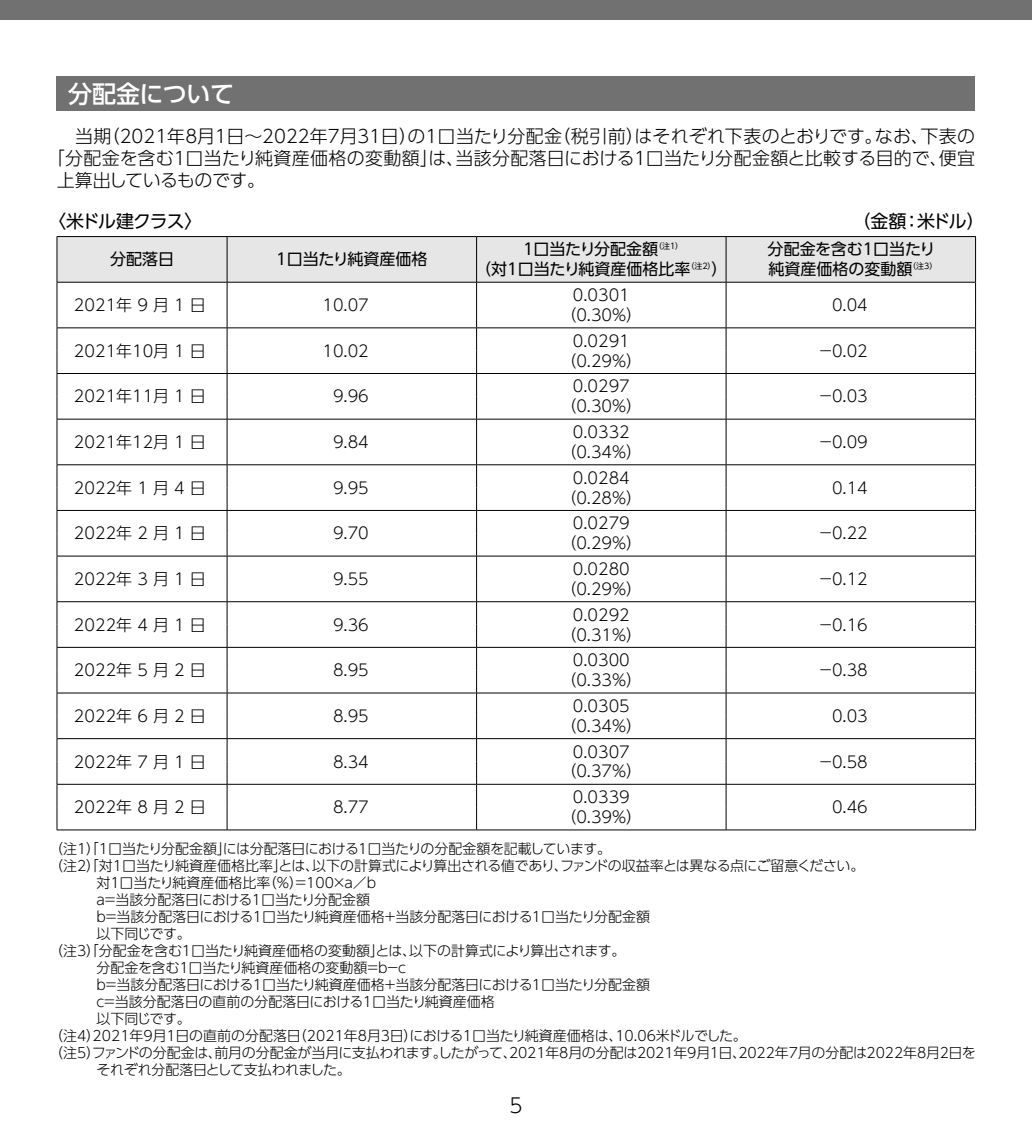
<style>
.page{position:relative;width:1032px;height:1134px;background:#fff}
.page>*{position:absolute;margin:0;border:0;box-sizing:border-box;transform-origin:0 0}
.t1{font:500 24px "UD Shin Go Pro";letter-spacing:-.01em;color:#fff}
.t2{font:300 20px "UD Shin Go Pro";color:#000}
.t3{font:300 18px "UD Shin Go Pro";color:#000}
.t4{font:18px "UD Shin Go Pro";letter-spacing:-.07em;color:#000}
.t5{font:300 18px "UD Shin Go Pro";letter-spacing:-.025em;color:#000}
.t6{font:300 16px "UD Shin Go Pro";color:#000}
.t7{font:16px/20px "UD Shin Go Pro";color:#000;text-align:center}
.t8{font:300 14px "UD Shin Go Pro";letter-spacing:-.01em;color:#000}
</style>
<div class="page">
<div style="left:0;top:0;width:1032px;height:20px;background:#727171"></div>
<div style="left:57px;top:77px;width:918px;height:34px;background:#727171"></div>
<hr style="left:477px;top:830px;width:249px;height:1px;background:#000">
<hr style="left:57px;top:236px;width:170px;height:1px;background:#000">
<hr style="left:227px;top:236px;width:250px;height:1px;background:#000">
<hr style="left:477px;top:236px;width:249px;height:1px;background:#000">
<hr style="left:726px;top:236px;width:250px;height:1px;background:#000">
<svg style="left:57px;top:237px;width:919px;height:593px"></svg>
<hr style="left:57px;top:830px;width:170px;height:1px;background:#000">
<hr style="left:227px;top:830px;width:250px;height:1px;background:#000">
<hr style="left:726px;top:830px;width:250px;height:1px;background:#000">
<h1 class="t1" style="left:68px;top:74px;width:168px">分配金について</h1>
<p class="t3" style="left:57px;top:122px;width:920px">　当期（2021年8月1日〜2022年7月31日）の1口当たり分配金（税引前）はそれぞれ下表のとおりです。なお、下表の</p>
<p class="t3" style="left:47px;top:144px;width:930px">「分配金を含む1口当たり純資産価格の変動額」は、当該分配落日における1口当たり分配金額と比較する目的で、便宜</p>
<p class="t5" style="left:57px;top:166px;width:210px">上算出しているものです。</p>
<p class="t4" style="left:48px;top:207px;width:156px">〈米ドル建クラス〉</p>
<p class="t4" style="left:852px;top:207px;width:134px">（金額：米ドル）</p>
<p class="t7" style="left:110px;top:249px;width:65px">分配落日</p>
<p class="t7" style="left:276px;top:249px;width:153px">1口当たり純資産価格</p>
<p class="t7" style="left:475px;top:239px;width:254px">１口当たり分配金額<sup>（注1）<br></sup>（対1口当たり純資産価格比率<sup>（注2）</sup>）</p>
<p class="t7" style="left:768px;top:239px;width:171px;text-align:left">分配金を含む1口当たり純資産価格の変動額<sup>（注3）</sup></p>
<p class="t6" style="left:74px;top:292px;width:133px">2021年 9 月 1 日</p>
<p class="t6" style="left:322px;top:292px;width:48px">10.07</p>
<p class="t6" style="left:573px;top:282px;width:58px">0.0301</p>
<p class="t6" style="left:832px;top:292px;width:37px">0.04</p>
<p class="t6" style="left:560px;top:302px;width:83px">（0.30%）</p>
<p class="t6" style="left:74px;top:338px;width:133px">2021年10月 1 日</p>
<p class="t6" style="left:322px;top:338px;width:48px">10.02</p>
<p class="t6" style="left:573px;top:328px;width:58px">0.0291</p>
<p class="t6" style="left:560px;top:348px;width:83px">（0.29%）</p>
<p class="t6" style="left:818px;top:338px;width:51px">−0.02</p>
<p class="t6" style="left:74px;top:383px;width:133px">2021年11月 1 日</p>
<p class="t6" style="left:333px;top:383px;width:37px">9.96</p>
<p class="t6" style="left:573px;top:373px;width:58px">0.0297</p>
<p class="t6" style="left:560px;top:393px;width:83px">（0.30%）</p>
<p class="t6" style="left:818px;top:383px;width:51px">−0.03</p>
<p class="t6" style="left:74px;top:429px;width:133px">2021年12月 1 日</p>
<p class="t6" style="left:333px;top:429px;width:37px">9.84</p>
<p class="t6" style="left:573px;top:419px;width:58px">0.0332</p>
<p class="t6" style="left:560px;top:439px;width:83px">（0.34%）</p>
<p class="t6" style="left:818px;top:429px;width:51px">−0.09</p>
<p class="t6" style="left:74px;top:475px;width:133px">2022年 1 月 4 日</p>
<p class="t6" style="left:333px;top:475px;width:37px">9.95</p>
<p class="t6" style="left:573px;top:465px;width:58px">0.0284</p>
<p class="t6" style="left:560px;top:485px;width:83px">（0.28%）</p>
<p class="t6" style="left:832px;top:475px;width:37px">0.14</p>
<p class="t6" style="left:74px;top:520px;width:133px">2022年 2 月 1 日</p>
<p class="t6" style="left:333px;top:520px;width:37px">9.70</p>
<p class="t6" style="left:573px;top:510px;width:58px">0.0279</p>
<p class="t6" style="left:560px;top:530px;width:83px">（0.29%）</p>
<p class="t6" style="left:818px;top:520px;width:51px">−0.22</p>
<p class="t6" style="left:74px;top:566px;width:133px">2022年 3 月 1 日</p>
<p class="t6" style="left:333px;top:566px;width:37px">9.55</p>
<p class="t6" style="left:573px;top:556px;width:58px">0.0280</p>
<p class="t6" style="left:560px;top:576px;width:83px">（0.29%）</p>
<p class="t6" style="left:818px;top:566px;width:51px">−0.12</p>
<p class="t6" style="left:74px;top:611px;width:133px">2022年 4 月 1 日</p>
<p class="t6" style="left:333px;top:611px;width:37px">9.36</p>
<p class="t6" style="left:573px;top:602px;width:58px">0.0292</p>
<p class="t6" style="left:560px;top:621px;width:83px">（0.31%）</p>
<p class="t6" style="left:818px;top:611px;width:51px">−0.16</p>
<p class="t6" style="left:74px;top:657px;width:133px">2022年 5 月 2 日</p>
<p class="t6" style="left:333px;top:657px;width:37px">8.95</p>
<p class="t6" style="left:573px;top:647px;width:58px">0.0300</p>
<p class="t6" style="left:560px;top:667px;width:83px">（0.33%）</p>
<p class="t6" style="left:818px;top:657px;width:51px">−0.38</p>
<p class="t6" style="left:74px;top:703px;width:133px">2022年 6 月 2 日</p>
<p class="t6" style="left:333px;top:703px;width:37px">8.95</p>
<p class="t6" style="left:573px;top:693px;width:58px">0.0305</p>
<p class="t6" style="left:560px;top:713px;width:83px">（0.34%）</p>
<p class="t6" style="left:832px;top:703px;width:37px">0.03</p>
<p class="t6" style="left:74px;top:748px;width:133px">2022年 7 月 1 日</p>
<p class="t6" style="left:333px;top:748px;width:37px">8.34</p>
<p class="t6" style="left:573px;top:738px;width:58px">0.0307</p>
<p class="t6" style="left:560px;top:758px;width:83px">（0.37%）</p>
<p class="t6" style="left:818px;top:748px;width:51px">−0.58</p>
<p class="t6" style="left:573px;top:784px;width:58px">0.0339</p>
<p class="t6" style="left:74px;top:794px;width:133px">2022年 8 月 2 日</p>
<p class="t6" style="left:333px;top:794px;width:37px">8.77</p>
<p class="t6" style="left:832px;top:794px;width:37px">0.46</p>
<p class="t6" style="left:560px;top:804px;width:83px">（0.39%）</p>
<p class="t8" style="left:49px;top:837px;width:563px">（注1）「1口当たり分配金額」には分配落日における1口当たりの分配金額を記載しています。</p>
<p class="t8" style="left:49px;top:854px;width:817px">（注2）「対1口当たり純資産価格比率」とは、以下の計算式により算出される値であり、ファンドの収益率とは異なる点にご留意ください。</p>
<p class="t8" style="left:96px;top:871px;width:281px">対1口当たり純資産価格比率（%）＝100×a／b</p>
<p class="t8" style="left:96px;top:888px;width:275px">a＝当該分配落日における1口当たり分配金額</p>
<p class="t8" style="left:96px;top:905px;width:555px">b＝当該分配落日における1口当たり純資産価格＋当該分配落日における1口当たり分配金額</p>
<p class="t8" style="left:96px;top:922px;width:96px">以下同じです。</p>
<p class="t8" style="left:49px;top:939px;width:578px">（注3）「分配金を含む1口当たり純資産価格の変動額」とは、以下の計算式により算出されます。</p>
<p class="t8" style="left:96px;top:956px;width:311px">分配金を含む1口当たり純資産価格の変動額＝b−c</p>
<p class="t8" style="left:96px;top:973px;width:555px">b＝当該分配落日における1口当たり純資産価格＋当該分配落日における1口当たり分配金額</p>
<p class="t8" style="left:96px;top:990px;width:400px">c＝当該分配落日の直前の分配落日における1口当たり純資産価格</p>
<p class="t8" style="left:96px;top:1007px;width:96px">以下同じです。</p>
<p class="t8" style="left:49px;top:1024px;width:699px">（注4）2021年9月1日の直前の分配落日（2021年8月3日）における1口当たり純資産価格は、10.06米ドルでした。</p>
<p class="t8" style="left:49px;top:1041px;width:928px">（注5）ファンドの分配金は、前月の分配金が当月に支払われます。したがって、2021年8月の分配は2021年9月1日、2022年7月の分配は2022年8月2日を</p>
<p class="t8" style="left:96px;top:1058px;width:256px">それぞれ分配落日として支払われました。</p>
<h2 class="t2" style="left:509px;top:1089px;width:15px">5</h2>
</div>
